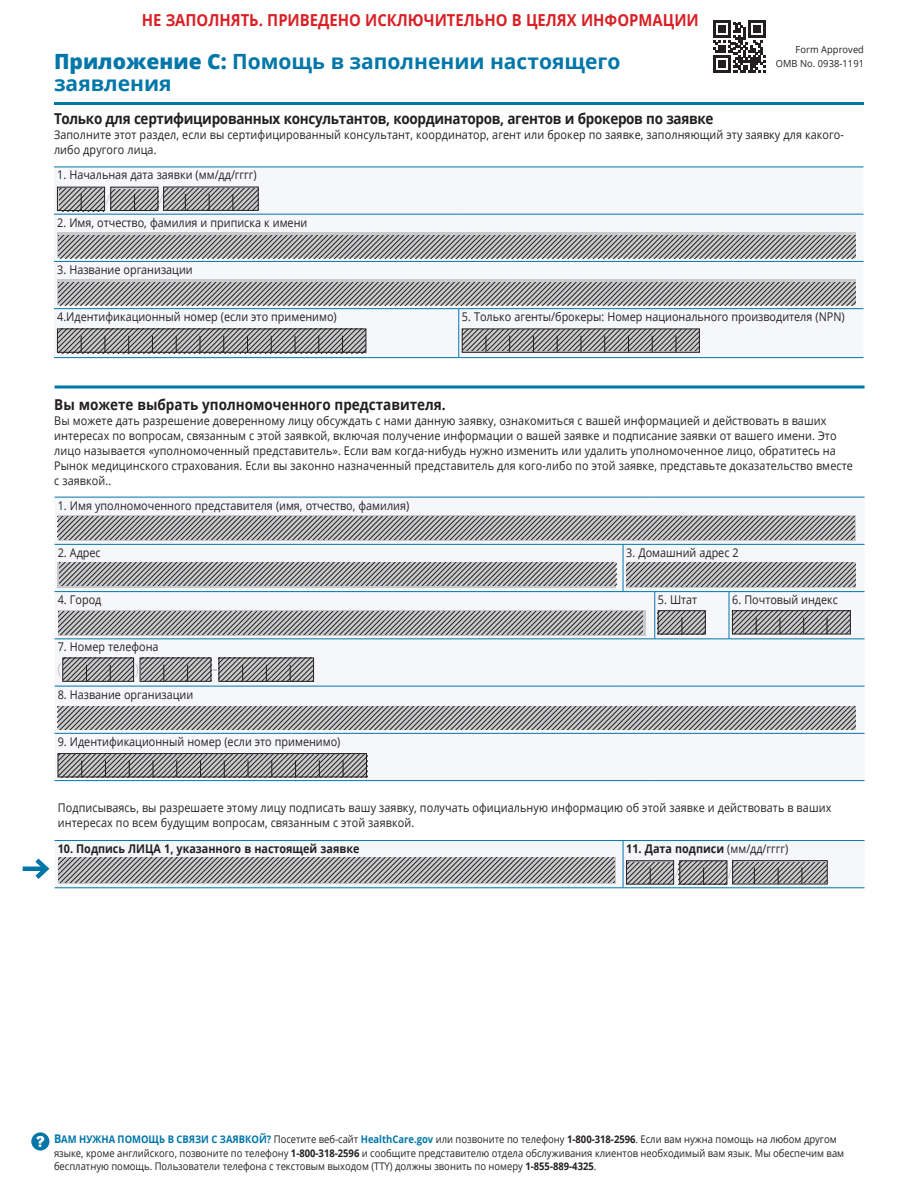
<style>
.page{position:relative;width:918px;height:1188px;background:#fff}
.page>*{position:absolute;margin:0;border:0;box-sizing:border-box;transform-origin:0 0}
.h2_appendix{font:700 21px/22.5px "Open Sans";color:#0076a9}
.t1{font:700 16.5px "Open Sans";color:#d92025;scale:.9 1}
.Subhead_Bitter{font:700 15px "Open Sans";letter-spacing:-.02em;color:#231f20;scale:.9 1}
.Subhead_Bitter-2{font:700 15px "Open Sans";color:#231f20;scale:.9 1}
.text_no_indent_8{font:12px/15px "Open Sans";letter-spacing:.01em;color:#231f20;scale:.9 1}
.Form_text{font:12px "Open Sans";color:#231f20;scale:.9 1}
.t2{font:700 12px "Open Sans";color:#231f20;scale:.9 1}
.t3{font:10.5px/13.5px "Open Sans";color:#231f20;scale:.9 1}
.Title-text{font:9.75px "Open Sans";letter-spacing:.01em;color:#231f20;scale:.95 1}
.s1{font-weight:800}
.s2{font-weight:400}
.s3{font-weight:700;font-size:12px;color:#0076a9}
.s4{font-weight:700;color:#0076a9}
.s5{font-weight:700}
</style>
<div class="page">
<svg style="left:31px;top:1132px;width:18px;height:19px"></svg>
<svg style="left:36px;top:1136px;width:8px;height:11px"></svg>
<svg style="left:55px;top:516px;width:810px;height:372px;fill:#f6f7fb"></svg>
<hr style="left:55px;top:497px;width:568px;height:1px;background:#0076a9">
<hr style="left:623px;top:497px;width:32px;height:1px;background:#0076a9">
<hr style="left:655px;top:497px;width:74px;height:1px;background:#0076a9">
<hr style="left:729px;top:497px;width:136px;height:1px;background:#0076a9">
<hr style="left:55px;top:544px;width:568px;height:1px;background:#0076a9">
<hr style="left:623px;top:544px;width:32px;height:1px;background:#0076a9">
<hr style="left:655px;top:544px;width:74px;height:1px;background:#0076a9">
<hr style="left:729px;top:544px;width:136px;height:1px;background:#0076a9">
<hr style="left:623px;top:545px;width:1px;height:46px;background:#0076a9">
<hr style="left:55px;top:591px;width:568px;height:1px;background:#0076a9">
<hr style="left:623px;top:591px;width:32px;height:1px;background:#0076a9">
<hr style="left:654px;top:592px;width:1px;height:47px;background:#0076a9">
<hr style="left:655px;top:591px;width:74px;height:1px;background:#0076a9">
<hr style="left:729px;top:592px;width:1px;height:47px;background:#0076a9">
<hr style="left:729px;top:591px;width:136px;height:1px;background:#0076a9">
<hr style="left:55px;top:639px;width:568px;height:1px;background:#0076a9">
<hr style="left:623px;top:639px;width:32px;height:1px;background:#0076a9">
<hr style="left:55px;top:686px;width:568px;height:1px;background:#0076a9">
<hr style="left:623px;top:686px;width:32px;height:1px;background:#0076a9">
<hr style="left:655px;top:686px;width:74px;height:1px;background:#0076a9">
<hr style="left:729px;top:686px;width:136px;height:1px;background:#0076a9">
<hr style="left:55px;top:733px;width:568px;height:1px;background:#0076a9">
<hr style="left:623px;top:733px;width:32px;height:1px;background:#0076a9">
<hr style="left:655px;top:733px;width:74px;height:1px;background:#0076a9">
<hr style="left:729px;top:733px;width:136px;height:1px;background:#0076a9">
<hr style="left:655px;top:639px;width:74px;height:1px;background:#0076a9">
<hr style="left:729px;top:639px;width:136px;height:1px;background:#0076a9">
<hr style="left:55px;top:780px;width:568px;height:1px;background:#0076a9">
<hr style="left:623px;top:780px;width:32px;height:1px;background:#0076a9">
<hr style="left:655px;top:780px;width:74px;height:1px;background:#0076a9">
<hr style="left:729px;top:780px;width:136px;height:1px;background:#0076a9">
<hr style="left:55px;top:840px;width:568px;height:1px;background:#0076a9">
<hr style="left:55px;top:888px;width:568px;height:1px;background:#0076a9">
<hr style="left:623px;top:841px;width:1px;height:47px;background:#0076a9">
<hr style="left:623px;top:840px;width:32px;height:1px;background:#0076a9">
<hr style="left:655px;top:840px;width:74px;height:1px;background:#0076a9">
<hr style="left:729px;top:840px;width:136px;height:1px;background:#0076a9">
<hr style="left:623px;top:888px;width:32px;height:1px;background:#0076a9">
<hr style="left:655px;top:888px;width:74px;height:1px;background:#0076a9">
<hr style="left:729px;top:888px;width:136px;height:1px;background:#0076a9">
<svg style="left:58px;top:515px;width:798px;height:26px;background:#b9babc"></svg>
<div style="left:58px;top:563px;width:558px;height:25px;background:#c9cacc"></div>
<svg style="left:626px;top:563px;width:230px;height:25px"></svg>
<svg style="left:58px;top:610px;width:587px;height:26px;background:#b9b9bb"></svg>
<div style="left:63px;top:658px;width:71px;height:24px;border:1px solid #231f20"></div>
<div style="left:140px;top:658px;width:71px;height:24px;border:1px solid #231f20"></div>
<div style="left:219px;top:658px;width:95px;height:24px;border:1px solid #231f20"></div>
<div style="left:58px;top:753px;width:309px;height:24px;border:1px solid #231f20"></div>
<div style="left:626px;top:861px;width:48px;height:23px;border:1px solid #231f20"></div>
<div style="left:680px;top:861px;width:47px;height:23px;border:1px solid #231f20"></div>
<div style="left:732px;top:860px;width:95px;height:24px;border:1px solid #231f20"></div>
<hr style="left:54px;top:102px;width:810px;height:3px;background:#0076a9">
<hr style="left:23px;top:867px;width:23px;height:4px;background:#0076a9">
<svg style="left:54px;top:186px;width:809px;height:171px;fill:#f6f7fb"></svg>
<hr style="left:54px;top:167px;width:405px;height:1px;background:#0076a9">
<hr style="left:459px;top:167px;width:404px;height:1px;background:#0076a9">
<hr style="left:54px;top:214px;width:405px;height:1px;background:#0076a9">
<hr style="left:459px;top:214px;width:404px;height:1px;background:#0076a9">
<hr style="left:54px;top:261px;width:405px;height:1px;background:#0076a9">
<hr style="left:459px;top:261px;width:404px;height:1px;background:#0076a9">
<hr style="left:54px;top:308px;width:405px;height:1px;background:#0076a9">
<hr style="left:458px;top:309px;width:1px;height:48px;background:#0076a9">
<hr style="left:459px;top:308px;width:404px;height:1px;background:#0076a9">
<hr style="left:54px;top:357px;width:405px;height:1px;background:#0076a9">
<hr style="left:459px;top:357px;width:404px;height:1px;background:#0076a9">
<div style="left:57px;top:187px;width:48px;height:24px;border:1px solid #231f20"></div>
<div style="left:57px;top:232px;width:799px;height:26px;background:linear-gradient(to right,#c9cacc,#c9cacc)"></div>
<svg style="left:57px;top:280px;width:799px;height:25px;background:#b9babc"></svg>
<hr style="left:55px;top:386px;width:810px;height:2px;background:#0076a9">
<svg style="left:713px;top:20px;width:53px;height:53px"></svg>
<svg style="left:59px;top:188px;width:199px;height:23px;background:#959496"></svg>
<svg style="left:58px;top:236px;width:798px;height:22px;background:#9a9a9b"></svg>
<svg style="left:58px;top:283px;width:798px;height:22px;background:#9a9a9b"></svg>
<svg style="left:58px;top:329px;width:307px;height:24px;background:#908f91"></svg>
<svg style="left:462px;top:329px;width:238px;height:23px;background:#949495"></svg>
<svg style="left:57px;top:517px;width:798px;height:23px;background:#9a9a9b"></svg>
<svg style="left:627px;top:563px;width:229px;height:23px;background:#9a9a9b"></svg>
<svg style="left:60px;top:563px;width:557px;height:23px"></svg>
<svg style="left:59px;top:611px;width:583px;height:23px;background:#9a9a9b"></svg>
<svg style="left:732px;top:610px;width:118px;height:24px;background:#8f8e90"></svg>
<svg style="left:658px;top:611px;width:48px;height:23px"></svg>
<svg style="left:58px;top:755px;width:309px;height:22px;background:#939294"></svg>
<svg style="left:58px;top:657px;width:254px;height:24px;background:#969597"></svg>
<svg style="left:58px;top:707px;width:797px;height:23px;background:#9a9a9b"></svg>
<svg style="left:31px;top:854px;width:583px;height:30px;background:#a7a7aa"></svg>
<svg style="left:628px;top:862px;width:198px;height:22px;background:#989799"></svg>
<h2 class="t1" style="left:142px;top:8px;width:620px">НЕ ЗАПОЛНЯТЬ. ПРИВЕДЕНО ИСКЛЮЧИТЕЛЬНО В ЦЕЛЯХ ИНФОРМАЦИИ</h2>
<p class="Title-text" style="left:796px;top:43px;width:73px">Form Approved</p>
<p class="Title-text" style="left:776px;top:56px;width:94px">OMB No. 0938-1191</p>
<h2 class="h2_appendix" style="left:54px;top:49px;width:568px"><span class="s1">Приложение C:</span> Помощь в заполнении настоящего заявления</h2>
<h2 class="Subhead_Bitter" style="left:54px;top:108px;width:734px">Только для сертифицированных консультантов, координаторов, агентов и брокеров по заявке</h2>
<p class="text_no_indent_8" style="left:54px;top:127px;width:879px">Заполните этот раздел, если вы сертифицированный консультант, координатор, агент или брокер по заявке, заполняющий эту заявку для какого&shy;либо другого лица.</p>
<p class="Form_text" style="left:57px;top:167px;width:223px">1. Начальная дата заявки (мм/дд/гггг)</p>
<p class="Form_text" style="left:57px;top:214px;width:279px">2. Имя, отчество, фамилия и приписка к имени</p>
<p class="Form_text" style="left:57px;top:261px;width:152px">3. Название организации</p>
<p class="text_no_indent_8" style="left:57px;top:309px;width:312px">4.Идентификационный номер (если это применимо)</p>
<p class="text_no_indent_8" style="left:462px;top:309px;width:427px">5. Только агенты/брокеры: Номер национального производителя (NPN)</p>
<h2 class="Subhead_Bitter-2" style="left:54px;top:394px;width:437px">Вы можете выбрать уполномоченного представителя.</h2>
<p class="text_no_indent_8" style="left:54px;top:413px;width:889px">Вы можете дать разрешение доверенному лицу обсуждать с нами данную заявку, ознакомиться с вашей информацией и действовать в ваших интересах по вопросам, связанным с этой заявкой, включая получение информации о вашей заявке и подписание заявки от вашего имени. Это лицо называется «уполномоченный представитель». Если вам когда-нибудь нужно изменить или удалить уполномоченное лицо, обратитесь на Рынок медицинского страхования. Если вы законно назначенный представитель для кого-либо по этой заявке, представьте доказательство вместе с заявкой..</p>
<p class="Form_text" style="left:58px;top:497px;width:392px">1. Имя уполномоченного представителя (имя, отчество, фамилия)</p>
<p class="Form_text" style="left:58px;top:544px;width:49px">2. Адрес</p>
<p class="text_no_indent_8" style="left:626px;top:545px;width:126px">3. Домашний адрес 2</p>
<p class="text_no_indent_8" style="left:58px;top:592px;width:50px">4. Город</p>
<p class="text_no_indent_8" style="left:658px;top:592px;width:45px">5. Штат</p>
<p class="text_no_indent_8" style="left:732px;top:592px;width:119px">6. Почтовый индекс</p>
<p class="text_no_indent_8" style="left:58px;top:639px;width:113px">7. Номер телефона</p>
<p class="text_no_indent_8" style="left:58px;top:686px;width:152px">8. Название организации</p>
<p class="text_no_indent_8" style="left:58px;top:734px;width:316px">9. Идентификационный номер (если это применимо)</p>
<p class="text_no_indent_8" style="left:58px;top:800px;width:861px">Подписываясь, вы разрешаете этому лицу подписать вашу заявку, получать официальную информацию об этой заявке и действовать в ваших интересах по всем будущим вопросам, связанным с этой заявкой.</p>
<p class="t2" style="left:58px;top:840px;width:337px">10. Подпись ЛИЦА 1, указанного в настоящей заявке</p>
<p class="t2" style="left:626px;top:840px;width:182px">11. Дата подписи <span class="s2">(мм/дд/гггг)</span></p>
<p class="t3" style="left:54px;top:1132px;width:880px"><span class="s3">В</span><span class="s4">АМ НУЖНА ПОМОЩЬ В СВЯЗИ С ЗАЯВКОЙ?</span> Посетите веб-сайт <span class="s4">HealthCare.gov</span> или позвоните по телефону <span class="s5">1-800-318-2596</span>. Если вам нужна помощь на любом другом языке, кроме английского, позвоните по телефону <span class="s5">1-800-318-2596</span> и сообщите представителю отдела обслуживания клиентов необходимый вам язык. Мы обеспечим вам бесплатную помощь. Пользователи телефона с текстовым выходом (TTY) должны звонить по номеру <span class="s5">1-855-889-4325</span>.</p>
</div>
